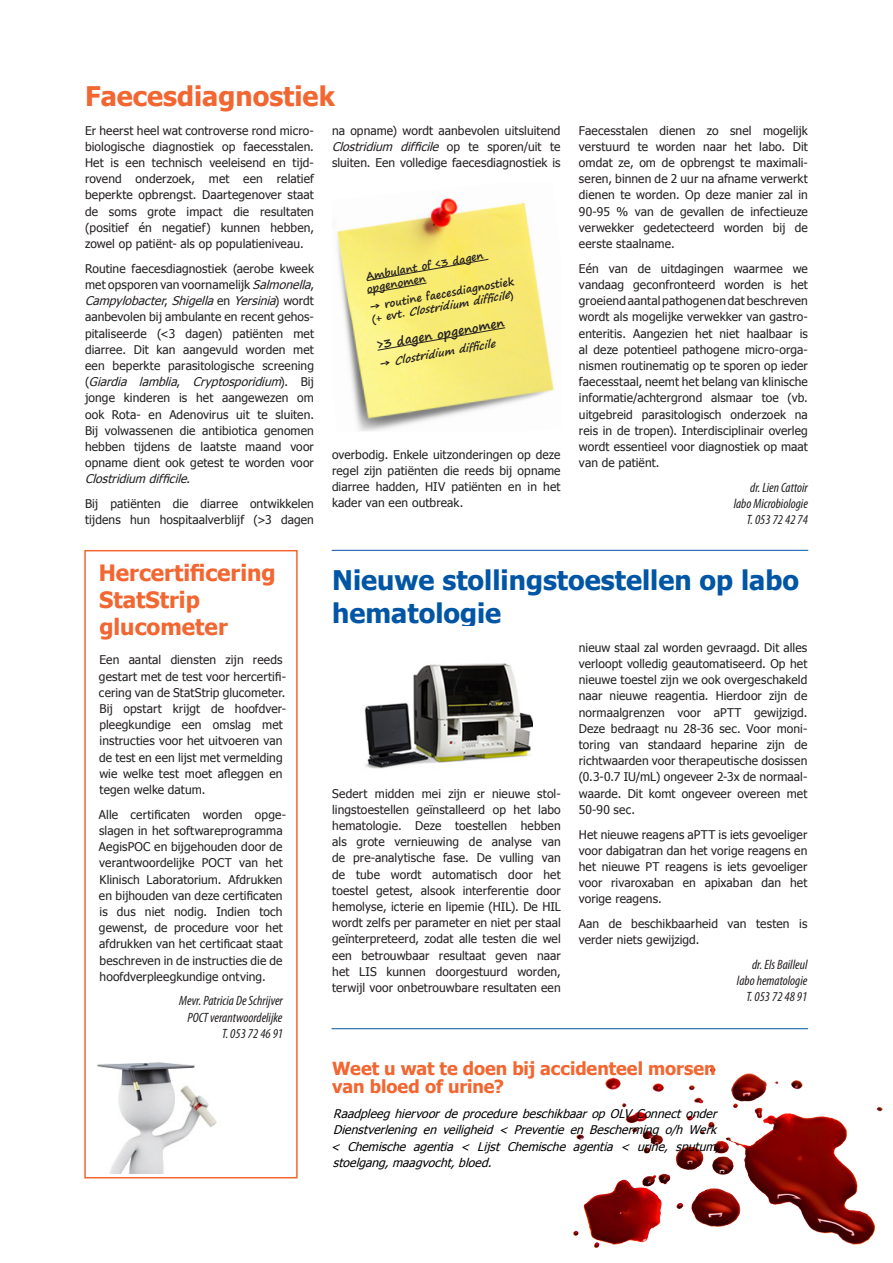
<style>
.page{position:relative;width:893px;height:1263px;background:#fff}
.page>*{position:absolute;margin:0;border:0;box-sizing:border-box;transform-origin:0 0}
.Artikel_-_Titel{font:700 27px/32.4px "Tahoma";color:#0155a5}
.Artikel_-_Titel-2{font:700 27px "Tahoma";color:#f26631}
.Artikel_-_Titel-3{font:700 22.5px/27px "Tahoma";color:#f26631}
.Artikel_-_Tekst{font:700 18px/18px "Tahoma";letter-spacing:-.005em;color:#f26631}
.Auteur{font:italic condensed 13.5px "Myriad Pro";color:#231f20}
.Artikel_-_Tekst-2{font:12px/16.2px "Tahoma";letter-spacing:.01em;color:#231f20;text-align:justify}
.Artikel_-_Tekst-3{font:italic 12px/16.2px "Tahoma";color:#000}
.t1{font:700 12px "Segoe Print";color:#231f20}
.t2{font:700 10.5px/12.6px "Segoe Print";color:#231f20}
.t3{font:italic 700 10.5px "Segoe Print";color:#231f20}
.s1{font-style:italic}
.s2{font-style:normal}
</style>
<div class="page">
<img style="left:97px;top:1062px;width:120px;height:111px">
<img style="left:573px;top:1067px;width:310px;height:181px">
<img style="left:337px;top:197px;width:217px;height:234px">
<svg style="left:366px;top:259px;width:123px;height:35px"></svg>
<svg style="left:377px;top:327px;width:129px;height:24px"></svg>
<img style="left:364px;top:663px;width:168px;height:106px">
<div style="left:84px;top:550px;width:214px;height:628px;border:2px solid #f26631"></div>
<hr style="left:332px;top:1028px;width:476px;height:1px;background:#0155a5">
<hr style="left:332px;top:550px;width:476px;height:1px;background:#0155a5">
<p class="Artikel_-_Titel-2" style="left:85px;top:77px;width:251px">Faecesdiagnostiek</p>
<p class="Artikel_-_Tekst-2" style="left:85px;top:122px;width:230px">Er heerst heel wat controverse rond micro&shy;biologische diagnostiek op faecesstalen.<br>Het is een technisch veeleisend en tijd&shy;rovend onderzoek, met een relatief beperkte opbrengst. Daartegenover staat de soms grote impact die resultaten (positief én negatief) kunnen hebben, zowel op patiënt- als op populatieniveau.</p>
<p class="Artikel_-_Tekst-2" style="left:85px;top:260px;width:231px">Routine faecesdiagnostiek (aerobe kweek met opsporen van voornamelijk <span class="s1">Salmonella</span>, <span class="s1">Campylobacter</span>, <span class="s1">Shigella</span>e n <span class="s1">Yersinia</span>) w o r d t aanbevolen bij ambulante en recent gehos&shy;pitaliseerde (&lt;3 dagen) patiënten met diarree. Dit kan aangevuld worden met een beperkte parasitologische screening ( <span class="s1">Giardia lamblia</span>, <span class="s1">Cryptosporidium</span>) . B i j jonge kinderen is het aangewezen om ook Rota- en Adenovirus uit te sluiten.<br>Bij volwassenen die antibiotica genomen hebben tijdens de laatste maand voor opname dient ook getest te worden voor <span class="s1">Clostridium difficile</span>.</p>
<p class="Artikel_-_Tekst-2" style="left:85px;top:495px;width:230px">Bij patiënten die diarree ontwikkelen tijdens hun hospitaalverblijf (&gt;3 dagen</p>
<p class="Artikel_-_Tekst-2" style="left:332px;top:122px;width:230px">na opname) wordt aanbevolen uitsluitend <span class="s1">Clostridium difficile</span> o p t e s p o r e n / u i t t e sluiten. Een volledige faecesdiagnostiek is</p>
<p class="t2" style="left:363px;top:270px;width:122px;rotate:-10deg">Ambulant of &lt;3 dagen opgenomen</p>
<p class="t2" style="left:369px;top:300px;width:148px;rotate:-10deg">→ routine faecesdiagnostiek</p>
<p class="t3" style="left:370px;top:310px;width:145px;rotate:-10deg"><span class="s2">(+ evt.</span> Clostridium diffi cile<span class="s2">)</span></p>
<p class="t1" style="left:375px;top:334px;width:131px;rotate:-10deg">&gt;3 dagen opgenomen</p>
<p class="t3" style="left:378px;top:354px;width:118px;rotate:-10deg"><span class="s2">→</span> Clostridium diffi cile</p>
<p class="Artikel_-_Tekst-2" style="left:332px;top:446px;width:230px">overbodig. Enkele uitzonderingen op deze regel zijn patiënten die reeds bij opname diarree hadden, HIV patiënten en in het kader van een outbreak.</p>
<p class="Artikel_-_Tekst-2" style="left:579px;top:122px;width:230px">Faecesstalen dienen zo snel mogelijk verstuurd te worden naar het labo. Dit omdat ze, om de opbrengst te maximali&shy;seren, binnen de 2 uur na afname verwerkt dienen te worden. Op deze manier zal in 90-95 % van de gevallen de infectieuze verwekker gedetecteerd worden bij de eerste staalname.</p>
<p class="Artikel_-_Tekst-2" style="left:579px;top:260px;width:230px">Eén van de uitdagingen waarmee we vandaag geconfronteerd worden is het groeiend aantal pathogenen dat beschreven wordt als mogelijke verwekker van gastro&shy;enteritis. Aangezien het niet haalbaar is al deze potentieel pathogene micro-orga&shy;nismen routinematig op te sporen op ieder faecesstaal, neemt het belang van klinische informatie/achtergrond alsmaar toe (vb. uitgebreid parasitologisch onderzoek na reis in de tropen). Interdisciplinair overleg wordt essentieel voor diagnostiek op maat van de patiënt.</p>
<p class="Auteur" style="left:750px;top:479px;width:59px">dr. Lien Cattoir</p>
<p class="Auteur" style="left:734px;top:495px;width:76px">labo Microbiologie</p>
<p class="Auteur" style="left:747px;top:512px;width:62px">T. 053 72 42 74</p>
<p class="Artikel_-_Titel-3" style="left:99px;top:558px;width:179px">Hercertificering<br>StatStrip glucometer</p>
<p class="Artikel_-_Tekst-2" style="left:99px;top:651px;width:189px;text-align:left">Een aantal diensten zijn reeds gestart met de test voor hercertifi&shy;cering van de StatStrip glucometer.<br>Bij opstart krijgt de hoofdver&shy;pleegkundige een omslag met instructies voor het uitvoeren van de test en een lijst met vermelding wie welke test moet afleggen en tegen welke datum.</p>
<p class="Artikel_-_Tekst-2" style="left:99px;top:806px;width:189px;text-align:left">Alle certificaten worden opge&shy;slagen in het softwareprogramma AegisPOC en bijgehouden door de verantwoordelijke POCT van het Klinisch Laboratorium. Afdrukken en bijhouden van deze certificaten is dus niet nodig. Indien toch gewenst, de procedure voor het afdrukken van het certificaat staat beschreven in de instructies die de hoofdverpleegkundige ontving.</p>
<p class="Auteur" style="left:179px;top:993px;width:105px">Mevr. Patricia De Schrijver</p>
<p class="Auteur" style="left:188px;top:1009px;width:96px">POCT verantwoordelijke</p>
<p class="Auteur" style="left:222px;top:1025px;width:62px">T. 053 72 46 91</p>
<p class="Artikel_-_Titel" style="left:332px;top:563px;width:468px">Nieuwe stollingstoestellen op labo hematologie</p>
<p class="Artikel_-_Tekst-2" style="left:332px;top:785px;width:230px">Sedert midden mei zijn er nieuwe stol&shy;lingstoestellen geïnstalleerd op het labo hematologie. Deze toestellen hebben als grote vernieuwing de analyse van de pre-analytische fase. De vulling van de tube wordt automatisch door het toestel getest, alsook interferentie door hemolyse, icterie en lipemie (HIL). De HIL wordt zelfs per parameter en niet per staal geïnterpreteerd, zodat alle testen die wel een betrouwbaar resultaat geven naar het LIS kunnen doorgestuurd worden, terwijl voor onbetrouwbare resultaten een</p>
<p class="Artikel_-_Tekst-2" style="left:579px;top:639px;width:230px">nieuw staal zal worden gevraagd. Dit alles verloopt volledig geautomatiseerd. Op het nieuwe toestel zijn we ook overgeschakeld naar nieuwe reagentia. Hierdoor zijn de normaalgrenzen voor aPTT gewijzigd.<br>Deze bedraagt nu 28-36 sec. Voor moni&shy;toring van standaard heparine zijn de richtwaarden voor therapeutische dosissen (0.3-0.7 IU/mL) ongeveer 2-3x de normaal&shy;waarde. Dit komt ongeveer overeen met 50-90 sec.</p>
<p class="Artikel_-_Tekst-2" style="left:579px;top:825px;width:230px">Het nieuwe reagens aPTT is iets gevoeliger voor dabigatran dan het vorige reagens en het nieuwe PT reagens is iets gevoeliger voor rivaroxaban en apixaban dan het vorige reagens.</p>
<p class="Artikel_-_Tekst-2" style="left:579px;top:915px;width:230px">Aan de beschikbaarheid van testen is verder niets gewijzigd.</p>
<p class="Auteur" style="left:752px;top:956px;width:57px">dr. Els Bailleul</p>
<p class="Auteur" style="left:737px;top:972px;width:72px">labo hematologie</p>
<p class="Auteur" style="left:746px;top:989px;width:62px">T. 053 72 48 91</p>
<p class="Artikel_-_Tekst" style="left:332px;top:1059px;width:385px">Weet u wat te doen bij accidenteel morsen van bloed of urine?</p>
<p class="Artikel_-_Tekst-3" style="left:331px;top:1105px;width:394px">Raadpleeg hiervoor de procedure beschikbaar op OLV Connect onder Dienstverlening en veiligheid &lt; Preventie en Bescherming o/h Werk &lt; Chemische agentia &lt; Lijst Chemische agentia &lt; urine, sputum, stoelgang,maagvocht,bloed.</p>
</div>
